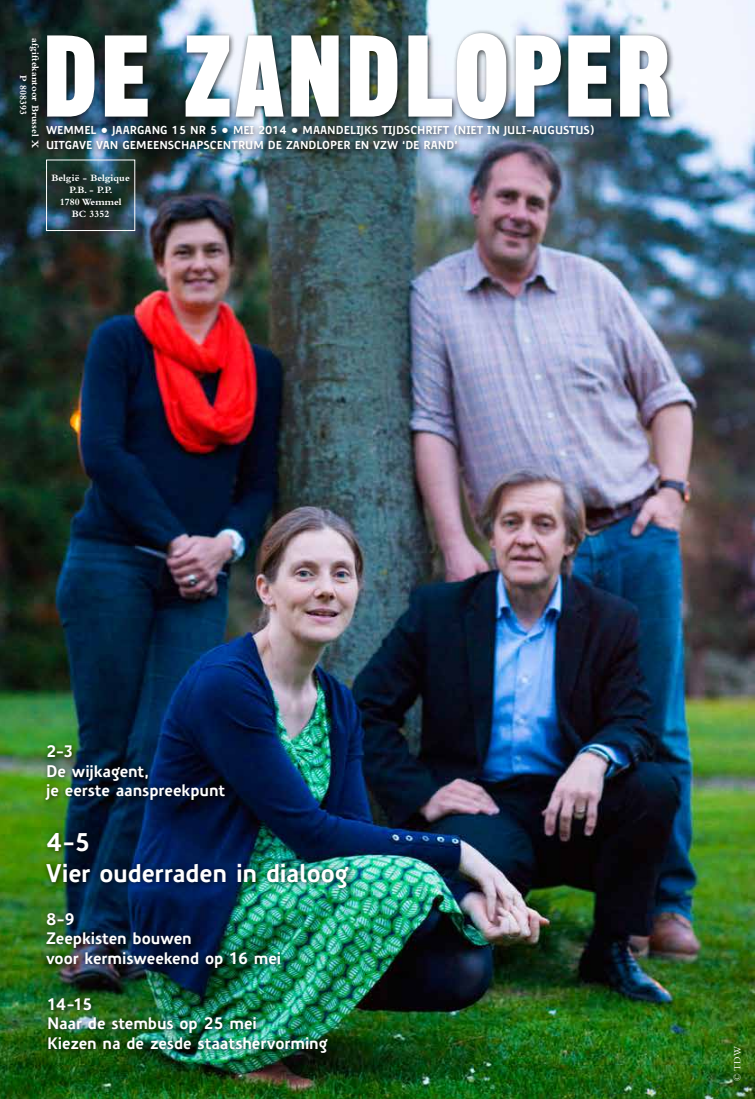
<style>
.page{position:relative;width:755px;height:1099px;background:#fff}
.page>*{position:absolute;margin:0;border:0;box-sizing:border-box;transform-origin:0 0}
.t1{font:112.5px "Cg Gothic No 4";color:#fff}
.t2{font:700 25px/30.1px "Precious Sans";letter-spacing:-.01em;color:#fff}
.t3{font:700 16.25px/19.6px "Precious Sans";letter-spacing:-.005em;color:#fff}
.t4{font:700 11.25px/15px "Precious Sans";color:#fff}
.t5{font:700 10px/12px "Bembo Std";color:#fff;text-align:center}
.t6{font:10px "Bembo Std";color:#fff}
</style>
<div class="page">
<img style="left:0;top:0;width:755px;height:1098px">
<div style="left:42px;top:28px;width:635px;height:98px;background:#000;opacity:.75"></div>
<div style="left:42px;top:121px;width:558px;height:36px;background:#000;opacity:.75"></div>
<div style="left:46px;top:159px;width:89px;height:72px;border:1px solid #fff"></div>
<div style="left:16px;top:34px;width:29px;height:120px;background:#000;opacity:.75"></div>
<div style="left:42px;top:740px;width:190px;height:67px;background:#000;opacity:.75"></div>
<div style="left:44px;top:993px;width:290px;height:67px;background:#000;opacity:.75"></div>
<div style="left:42px;top:828px;width:313px;height:66px;background:#000;opacity:.75"></div>
<div style="left:43px;top:908px;width:244px;height:66px;background:#000;opacity:.75"></div>
<h1 class="t1" style="left:42px;top:10px;width:634px">DE ZANDLOPER</h1>
<p class="t4" style="left:46px;top:123px;width:550px">WEMMEL • JAARGANG 15 NR 5 • MEI 2014 • MAANDELIJKS TIJDSCHRIFT (NIET IN JULI-AUGUSTUS)<br>UITGAVE VAN GEMEENSCHAPSCENTRUM DE ZANDLOPER EN VZW ‘DE RAND’</p>
<p class="t5" style="left:51px;top:171px;width:80px">België - Belgique<br>P.B. - P.P.<br>1780 Wemmel<br>BC 3352</p>
<p class="t5" style="left:41px;top:38px;width:111px;rotate:90deg">afgiftekantoor Brussel X<br>P 808393</p>
<p class="t3" style="left:46px;top:741px;width:181px">2-3<br>De wijkagent,<br>je eerste aanspreekpunt</p>
<h2 class="t2" style="left:46px;top:827px;width:304px">4-5<br>Vier ouderraden in dialoog</h2>
<p class="t3" style="left:46px;top:909px;width:237px">8-9<br>Zeepkisten bouwen<br>voor kermisweekend op 16 mei</p>
<p class="t3" style="left:47px;top:994px;width:282px">14-15<br>Naar de stembus op 25 mei<br>Kiezen na de zesde staatshervorming</p>
<p class="t6" style="left:731px;top:1081px;width:36px;rotate:-90deg">© TDW</p>
</div>
